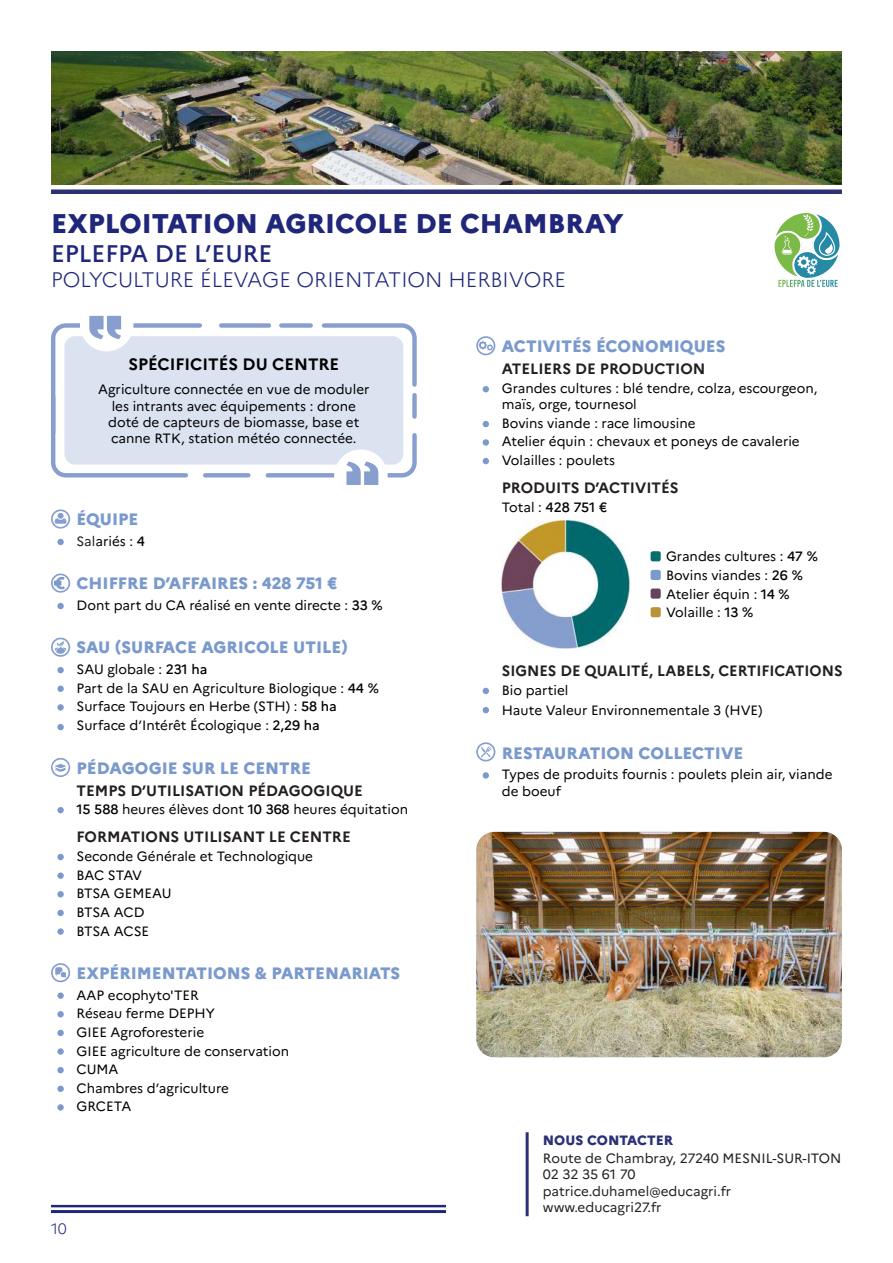
<style>
.page{position:relative;width:893px;height:1263px;background:#fff}
.page>*{position:absolute;margin:0;border:0;box-sizing:border-box;transform-origin:0 0}
.t1{font:800 27px "Marianne";color:#20277b}
.t2{font:500 24px "Marianne";color:#20277b}
.t3{font:300 21px "Marianne";color:#20277b}
.t4{font:800 16.5px "Marianne";color:#7a99cc}
.t5{font:700 16.5px "Marianne";color:#000001}
.t6{font:700 15px "Marianne";color:#231f20}
.t7{font:300 15px "Marianne";color:#20277b}
.t8{font:13.5px/18.6px "Marianne";color:#000001}
.t9{font:13.5px/16.2px "Marianne";color:#231f20}
.t10{font:500 13.5px "Marianne";letter-spacing:-.01em;color:#000001}
.t11{font:800 13.5px "Marianne";color:#2a3176}
.s1{color:#231f20}
.s2{font-weight:500}
.s3{font-weight:400}
</style>
<div class="page">
<hr style="left:51px;top:1210px;width:791px;height:3px;background:#20277b">
<img style="left:51px;top:51px;width:791px;height:134px">
<svg style="left:774px;top:211px;width:66px;height:76px"></svg>
<div style="left:51px;top:189px;width:791px;height:5px;background:#2a3175"></div>
<hr style="left:51px;top:1205px;width:791px;height:2px;background:#20277b">
<img style="left:476px;top:832px;width:366px;height:225px">
<svg style="left:483px;top:386px;width:6px;height:6px"></svg>
<svg style="left:476px;top:336px;width:19px;height:19px"></svg>
<svg style="left:483px;top:421px;width:6px;height:6px"></svg>
<div style="left:483px;top:439px;width:6px;height:7px;background:#7a99cc;border-radius:50%"></div>
<svg style="left:483px;top:458px;width:6px;height:6px"></svg>
<div style="left:483px;top:772px;width:6px;height:7px;background:#7a99cc;border-radius:50%"></div>
<svg style="left:476px;top:742px;width:19px;height:19px"></svg>
<img style="left:502px;top:520px;width:127px;height:128px">
<svg style="left:483px;top:688px;width:6px;height:6px"></svg>
<svg style="left:483px;top:707px;width:6px;height:6px"></svg>
<div style="left:651px;top:551px;width:10px;height:10px;background:#096d6f;border-radius:2px"></div>
<div style="left:651px;top:588px;width:10px;height:11px;background:#66435a;border-radius:2px"></div>
<div style="left:651px;top:570px;width:10px;height:10px;background:#7a99cc;border-radius:2px"></div>
<div style="left:651px;top:607px;width:10px;height:10px;background:#b99237;border-radius:2px"></div>
<svg style="left:51px;top:573px;width:19px;height:20px"></svg>
<div style="left:57px;top:603px;width:7px;height:6px;background:#7a99cc;border-radius:50%"></div>
<svg style="left:51px;top:637px;width:19px;height:20px"></svg>
<div style="left:57px;top:667px;width:7px;height:6px;background:#7a99cc;border-radius:50%"></div>
<div style="left:57px;top:686px;width:7px;height:6px;background:#7a99cc;border-radius:50%"></div>
<div style="left:57px;top:704px;width:7px;height:7px;background:#7a99cc;border-radius:50%"></div>
<div style="left:57px;top:724px;width:7px;height:6px;background:#7a99cc;border-radius:50%"></div>
<div style="left:57px;top:807px;width:7px;height:6px;background:#7a99cc;border-radius:50%"></div>
<div style="left:57px;top:854px;width:7px;height:6px;background:#7a99cc;border-radius:50%"></div>
<div style="left:57px;top:872px;width:7px;height:7px;background:#7a99cc;border-radius:50%"></div>
<div style="left:57px;top:891px;width:7px;height:6px;background:#7a99cc;border-radius:50%"></div>
<div style="left:57px;top:910px;width:7px;height:6px;background:#7a99cc;border-radius:50%"></div>
<div style="left:57px;top:928px;width:7px;height:7px;background:#7a99cc;border-radius:50%"></div>
<svg style="left:51px;top:758px;width:19px;height:19px"></svg>
<div style="left:57px;top:539px;width:7px;height:6px;background:#7a99cc;border-radius:50%"></div>
<svg style="left:51px;top:509px;width:19px;height:20px"></svg>
<div style="left:57px;top:512px;width:7px;height:7px;border:1px solid #fff;border-radius:50%"></div>
<div style="left:57px;top:992px;width:7px;height:7px;background:#7a99cc;border-radius:50%"></div>
<div style="left:57px;top:1011px;width:7px;height:6px;background:#7a99cc;border-radius:50%"></div>
<div style="left:57px;top:1030px;width:7px;height:6px;background:#7a99cc;border-radius:50%"></div>
<div style="left:57px;top:1048px;width:7px;height:7px;background:#7a99cc;border-radius:50%"></div>
<div style="left:57px;top:1067px;width:7px;height:6px;background:#7a99cc;border-radius:50%"></div>
<div style="left:57px;top:1085px;width:7px;height:7px;background:#7a99cc;border-radius:50%"></div>
<div style="left:57px;top:1104px;width:7px;height:6px;background:#7a99cc;border-radius:50%"></div>
<svg style="left:51px;top:963px;width:19px;height:19px"></svg>
<svg style="left:51px;top:316px;width:366px;height:169px"></svg>
<div style="left:446px;top:1168px;width:411px;height:58px;background:#fff"></div>
<hr style="left:526px;top:1132px;width:3px;height:84px;background:#2a3176">
<h1 class="t1" style="left:51px;top:207px;width:574px">EXPLOITATION AGRICOLE DE CHAMBRAY</h1>
<h2 class="t2" style="left:51px;top:239px;width:223px">EPLEFPA DE L’EURE</h2>
<h3 class="t3" style="left:51px;top:267px;width:517px">POLYCULTURE ÉLEVAGE ORIENTATION HERBIVORE</h3>
<p class="t5" style="left:129px;top:354px;width:212px">SPÉCIFICITÉS DU CENTRE</p>
<p class="t8" style="left:98px;top:381px;width:273px;line-height:16.2px;text-align:center">Agriculture connectée en vue de moduler les intrants avec équipements : drone doté de capteurs de biomasse, base et canne RTK, station météo connectée.</p>
<p class="t4" style="left:77px;top:509px;width:63px">ÉQUIPE</p>
<p class="t8" style="left:77px;top:532px;width:70px"><span class="s1">Sal</span>ariés : <span class="s2">4</span></p>
<p class="t4" style="left:77px;top:573px;width:262px">CHIFFRE D’AFFAIRES : 428 751 €</p>
<p class="t8" style="left:77px;top:596px;width:308px">Dont part du CA réalisé en vente directe : <span class="s2">33 %</span></p>
<p class="t4" style="left:77px;top:637px;width:273px">SAU (SURFACE AGRICOLE UTILE)</p>
<p class="t8" style="left:77px;top:660px;width:304px">SAU globale : <span class="s2">231 ha<br></span>Part de la SAU en Agriculture Biologique : <span class="s2">44 % </span>Surface Toujours en Herbe (STH) : <span class="s2">58 ha </span>Surface d’Intérêt Écologique : <span class="s2">2,29 ha</span></p>
<p class="t4" style="left:77px;top:758px;width:236px">PÉDAGOGIE SUR LE CENTRE</p>
<p class="t6" style="left:77px;top:781px;width:288px">TEMPS D’UTILISATION PÉDAGOGIQUE</p>
<p class="t6" style="left:77px;top:828px;width:276px">FORMATIONS UTILISANT LE CENTRE</p>
<p class="t8" style="left:77px;top:847px;width:238px">Seconde Générale et Technologique<br>BAC STAV<br>BTSA GEMEAU<br>BTSA ACD<br>BTSA ACSE</p>
<p class="t8" style="left:77px;top:800px;width:333px"><span class="s2">15 588</span> heures élèves dont <span class="s2">10 368</span> heures équitation</p>
<p class="t4" style="left:77px;top:963px;width:325px">EXPÉRIMENTATIONS &amp; PARTENARIATS</p>
<p class="t8" style="left:77px;top:985px;width:124px">AAP ecophyto'TER</p>
<p class="t8" style="left:77px;top:1023px;width:129px">GIEE Agroforesterie</p>
<p class="t8" style="left:77px;top:1004px;width:140px">Réseau ferme DEPHY</p>
<p class="t8" style="left:77px;top:1041px;width:214px">GIEE agriculture de conservation</p>
<p class="t8" style="left:77px;top:1060px;width:154px">CUMA<br>Chambres d’agriculture</p>
<p class="t8" style="left:77px;top:1097px;width:56px">GRCETA</p>
<p class="t7" style="left:51px;top:1220px;width:17px">10</p>
<p class="t4" style="left:502px;top:336px;width:225px">ACTIVITÉS ÉCONOMIQUES</p>
<p class="t6" style="left:502px;top:360px;width:205px">ATELIERS DE PRODUCTION</p>
<p class="t8" style="left:502px;top:380px;width:317px;line-height:16.2px">Grandes cultures : blé tendre, colza, escourgeon, maïs, orge, tournesol</p>
<p class="t8" style="left:502px;top:414px;width:299px">Bovins viande : race limousine<br>Atelier équin : chevaux et poneys de cavalerie</p>
<p class="t8" style="left:502px;top:451px;width:115px">Volailles : poulets</p>
<p class="t6" style="left:502px;top:479px;width:178px">PRODUITS D’ACTIVITÉS</p>
<p class="t10" style="left:502px;top:499px;width:107px"><span class="s3">Total :</span> 428 751 €</p>
<p class="t8" style="left:666px;top:547px;width:153px">Grandes cultures : <span class="s2">47 %</span></p>
<p class="t8" style="left:666px;top:566px;width:138px">Bovins viandes : <span class="s2">26 %<br></span>Atelier équin : <span class="s2">14 %</span></p>
<p class="t8" style="left:666px;top:603px;width:89px">Volaille : <span class="s2">13 %</span></p>
<p class="t6" style="left:502px;top:662px;width:342px">SIGNES DE QUALITÉ, LABELS, CERTIFICATIONS</p>
<p class="t8" style="left:502px;top:680px;width:262px;line-height:19.8px">Bio partiel<br>Haute Valeur Environnementale 3 (HVE)</p>
<p class="t4" style="left:502px;top:743px;width:243px">RESTAURATION COLLECTIVE</p>
<p class="t8" style="left:502px;top:766px;width:332px;line-height:16.2px">Types de produits fournis : poulets plein air, viande de boeuf</p>
<p class="t11" style="left:543px;top:1131px;width:132px">NOUS CONTACTER</p>
<p class="t9" style="left:543px;top:1150px;width:300px">Route de Chambray, 27240 MESNIL-SUR-ITON<br>02 32 35 61 70<br>patrice.duhamel@educagri.fr www.educagri27.fr</p>
</div>
